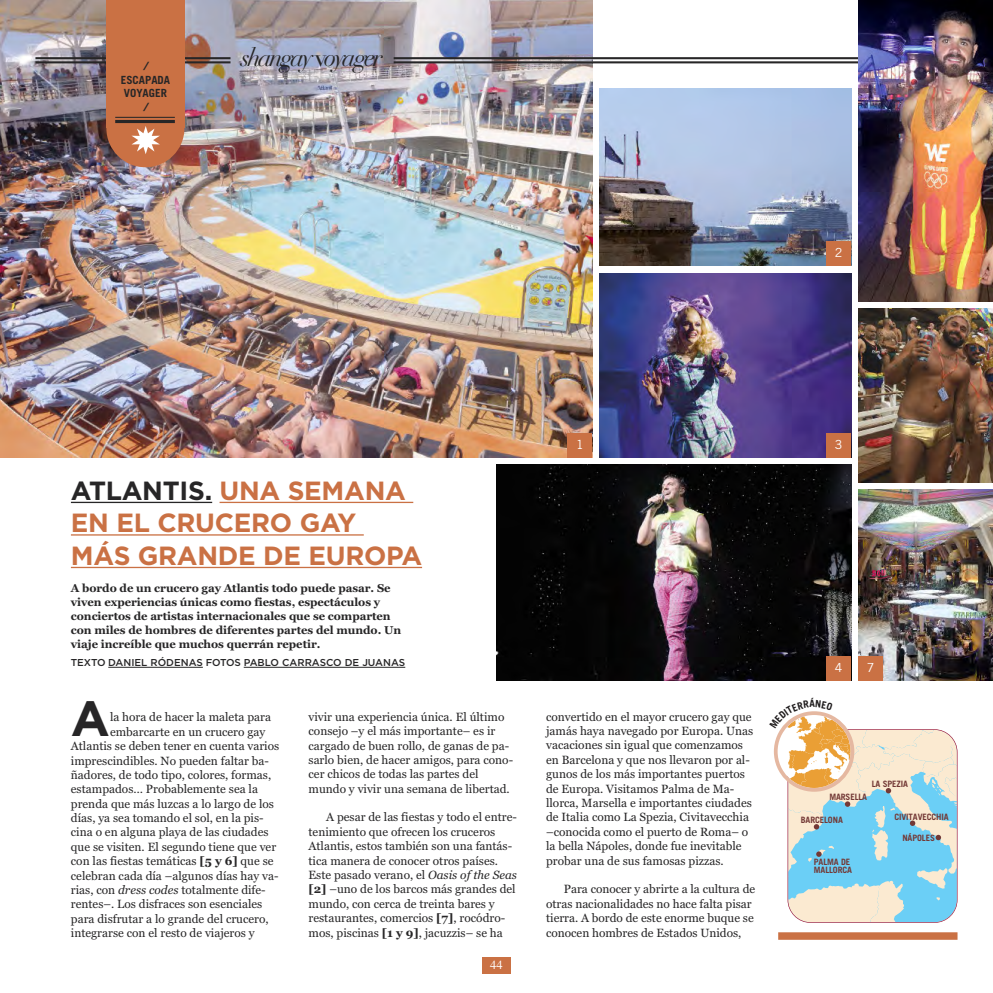
<style>
.page{position:relative;width:993px;height:993px;background:#fff}
.page>*{position:absolute;margin:0;border:0;box-sizing:border-box;transform-origin:0 0}
.t1{font:700 49.5px "Gotham";color:#272627}
.t2{font:700 26.25px/32.5px "Gotham";letter-spacing:-.01em;color:#ca7144}
.t3{font:italic 25px "Didot";letter-spacing:-.1em;color:#272627}
.t4{font:12.5px "Trade";color:#fff}
.t5{font:12.5px "Times";color:#fff}
.t6{font:11.88px/14.4px "Georgia";color:#272627}
.t7{font:700 11.25px/13.8px "Georgia";letter-spacing:-.005em;color:#272627}
.t8{font:700 11.25px/13.5px "Trade";color:#272627}
.t9{font:italic 700 11.25px "Trade";color:#272627}
.t10{font:500 10px "Gotham";color:#272627}
.t11{font:700 8.75px/7.9px "Trade";letter-spacing:-.01em;color:#733936}
.s1{font-style:normal}
.s2{color:#272627}
.s3{font-weight:700}
.s4{font-style:italic}
</style>
<div class="page">
<svg style="left:778px;top:932px;width:179px;height:7px"></svg>
<img style="left:858px;top:308px;width:134px;height:174px">
<img style="left:858px;top:489px;width:134px;height:191px">
<img style="left:0;top:0;width:592px;height:457px">
<img style="left:496px;top:464px;width:354px;height:216px">
<img style="left:599px;top:89px;width:251px;height:177px">
<img style="left:599px;top:273px;width:251px;height:184px">
<div style="left:482px;top:957px;width:28px;height:16px;background:#ca7144"></div>
<hr style="left:108px;top:666px;width:95px;height:1px;background:#272627">
<hr style="left:244px;top:666px;width:161px;height:1px;background:#272627">
<div style="left:567px;top:432px;width:25px;height:25px;background:#ca7144"></div>
<hr style="left:71px;top:501px;width:141px;height:2px;background:#272627">
<hr style="left:219px;top:501px;width:194px;height:2px;background:#ca7144">
<hr style="left:71px;top:534px;width:292px;height:1px;background:#ca7144">
<hr style="left:71px;top:566px;width:351px;height:2px;background:#ca7144">
<div style="left:857px;top:656px;width:25px;height:24px;background:#ca7144"></div>
<div style="left:826px;top:656px;width:24px;height:24px;background:#ca7144"></div>
<hr style="left:393px;top:57px;width:599px;height:2px;background:#272627">
<hr style="left:393px;top:61px;width:599px;height:2px;background:#272627">
<hr style="left:35px;top:57px;width:195px;height:2px;background:#272627">
<hr style="left:35px;top:61px;width:195px;height:2px;background:#272627">
<div style="left:106px;top:0;width:78px;height:128px;background:#ca7144"></div>
<div style="left:106px;top:89px;width:78px;height:78px;background:#ca7144;border-radius:50%"></div>
<hr style="left:115px;top:117px;width:60px;height:1px;background:#272627">
<hr style="left:115px;top:120px;width:60px;height:3px;background:#272627">
<svg style="left:131px;top:126px;width:29px;height:28px"></svg>
<div style="left:826px;top:241px;width:24px;height:25px;background:#ca7144"></div>
<div style="left:826px;top:432px;width:24px;height:25px;background:#ca7144"></div>
<img style="left:857px;top:0;width:135px;height:301px">
<svg style="left:773px;top:711px;width:183px;height:210px"></svg>
<p class="t9" style="left:144px;top:60px;width:5px">/</p>
<p class="t8" style="left:121px;top:73px;width:51px">ESCAPADA<br>VOYAGER</p>
<p class="t9" style="left:144px;top:100px;width:5px">/</p>
<h3 class="t3" style="left:241px;top:42px;width:143px">shangay <span class="s1">v</span>oyager</h3>
<p class="t4" style="left:834px;top:245px;width:9px">2</p>
<h2 class="t2" style="left:71px;top:476px;width:353px"><span class="s2">ATLANTIS.</span> UNA SEMANA<br>EN EL CRUCERO GAY<br>MÁS GRANDE DE EUROPA</h2>
<p class="t7" style="left:71px;top:581px;width:331px">A bordo de un crucero gay Atlantis todo puede pasar. Se viven experiencias únicas como fiestas, espectáculos y conciertos de artistas internacionales que se comparten con miles de hombres de diferentes partes del mundo. Un viaje increíble que muchos querrán repetir.</p>
<p class="t10" style="left:71px;top:659px;width:336px">TEXTO DANIEL RÓDENAS FOTOS PABLO CARRASCO DE JUANAS</p>
<h1 class="t1" style="left:71px;top:701px;width:41px">A</h1>
<p class="t6" style="left:110px;top:709px;width:162px">la hora de hacer la maleta para</p>
<p class="t6" style="left:110px;top:724px;width:157px">embarcarte en un crucero gay</p>
<p class="t6" style="left:71px;top:738px;width:210px">Atlantis se deben tener en cuenta varios</p>
<p class="t6" style="left:71px;top:753px;width:199px">imprescindibles. No pueden faltar ba-</p>
<p class="t6" style="left:71px;top:767px;width:202px">ñadores, de todo tipo, colores, formas,</p>
<p class="t6" style="left:71px;top:781px;width:188px">estampados… Probablemente sea la</p>
<p class="t6" style="left:71px;top:796px;width:204px">prenda que más luzcas a lo largo de los</p>
<p class="t6" style="left:71px;top:810px;width:194px">días, ya sea tomando el sol, en la pis-</p>
<p class="t6" style="left:71px;top:824px;width:199px">cina o en alguna playa de las ciudades</p>
<p class="t6" style="left:71px;top:839px;width:207px">que se visiten. El segundo tiene que ver</p>
<p class="t6" style="left:71px;top:853px;width:204px">con las fiestas temáticas <span class="s3">[5 y 6]</span> que se</p>
<p class="t6" style="left:71px;top:868px;width:209px">celebran cada día –algunos días hay va-</p>
<p class="t6" style="left:71px;top:882px;width:196px">rias, con <span class="s4">dress codes</span> totalmente dife-</p>
<p class="t6" style="left:71px;top:896px;width:193px">rentes–. Los disfraces son esenciales</p>
<p class="t6" style="left:71px;top:911px;width:199px">para disfrutar a lo grande del crucero,</p>
<p class="t6" style="left:71px;top:925px;width:185px">integrarse con el resto de viajeros y</p>
<p class="t6" style="left:308px;top:709px;width:206px">vivir una experiencia única. El último consejo –y el más importante– es ir cargado de buen rollo, de ganas de pa&shy;sarlo bien, de hacer amigos, para cono&shy;cer chicos de todas las partes del mundo y vivir una semana de libertad.</p>
<p class="t6" style="left:308px;top:809px;width:210px;text-indent:18px">A pesar de las fiestas y todo el entre&shy;tenimiento que ofrecen los cruceros Atlantis, estos también son una fantás&shy;tica manera de conocer otros países.<br>Este pasado verano, el <span class="s4">Oasis of the Seas </span><span class="s3">[2]</span> –uno de los barcos más grandes del mundo, con cerca de treinta bares y restaurantes, comercios <span class="s3">[7]</span>, rocódro&shy;mos, piscinas <span class="s3">[1 y 9]</span>, jacuzzis– se ha</p>
<p class="t5" style="left:490px;top:956px;width:14px">44</p>
<p class="t4" style="left:576px;top:437px;width:9px">1</p>
<p class="t6" style="left:546px;top:709px;width:208px">convertido en el mayor crucero gay que jamás haya navegado por Europa. Unas vacaciones sin igual que comenzamos en Barcelona y que nos llevaron por al&shy;gunos de los más importantes puertos de Europa. Visitamos Palma de Ma&shy;llorca, Marsella e importantes ciudades de Italia como La Spezia, Civitavecchia –conocida como el puerto de Roma– o la bella Nápoles, donde fue inevitable probar una de sus famosas pizzas.</p>
<p class="t6" style="left:546px;top:881px;width:211px;text-indent:18px">Para conocer y abrirte a la cultura de otras nacionalidades no hace falta pisar tierra. A bordo de este enorme buque se conocen hombres de Estados Unidos,</p>
<p class="t4" style="left:834px;top:437px;width:9px">3</p>
<p class="t4" style="left:834px;top:660px;width:9px">4</p>
<p class="t4" style="left:866px;top:660px;width:9px">7</p>
<p class="t11" style="left:871px;top:780px;width:38px">LA SPEZIA</p>
<p class="t11" style="left:829px;top:792px;width:39px">MARSELLA</p>
<p class="t11" style="left:800px;top:816px;width:44px">BARCELONA</p>
<p class="t11" style="left:813px;top:857px;width:40px">PALMA DE<br>MALLORCA</p>
<p class="t11" style="left:894px;top:812px;width:56px">CIVITAVECCHIA</p>
<p class="t11" style="left:902px;top:833px;width:34px">NÁPOLES</p>
</div>
